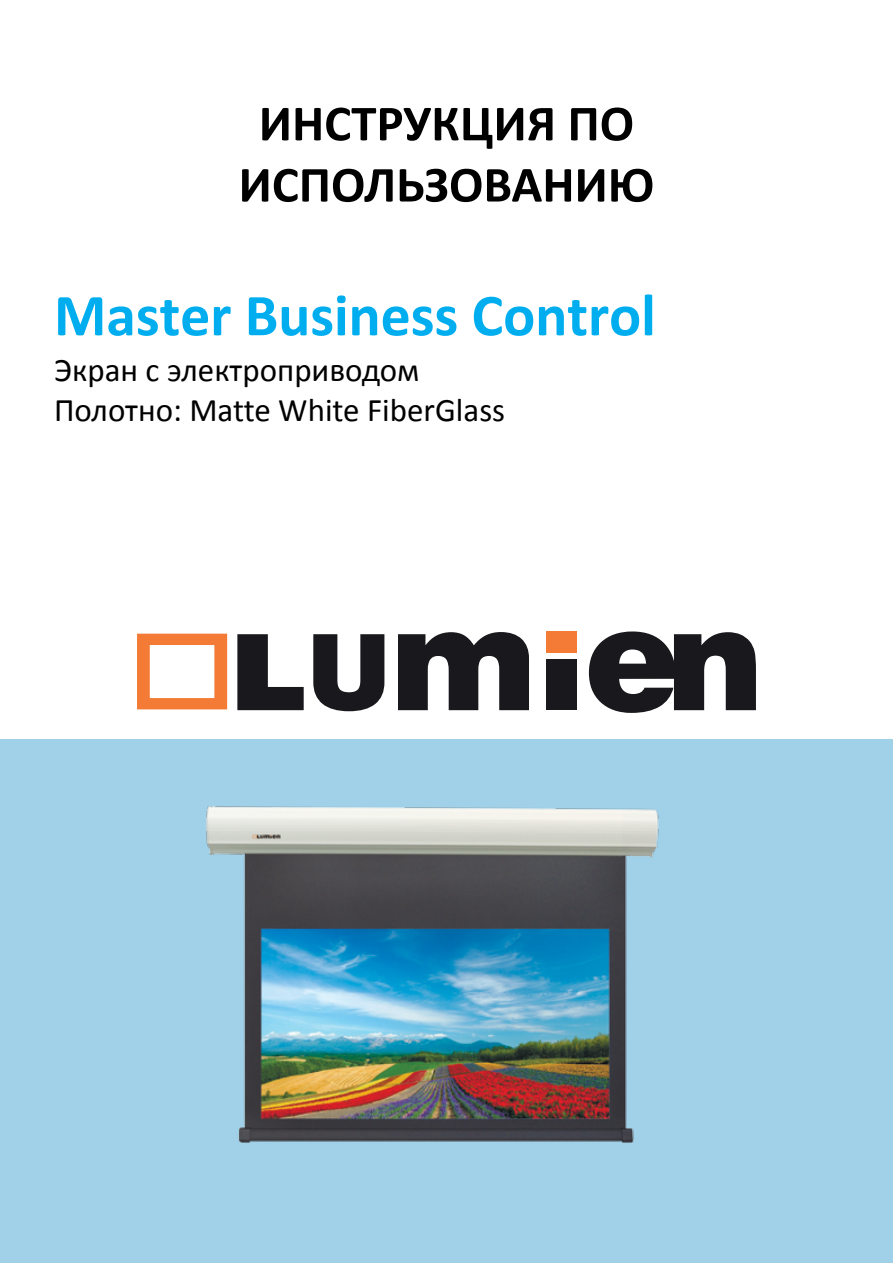
<style>
.page{position:relative;width:893px;height:1263px;background:#fff}
.page>*{position:absolute;margin:0;border:0;box-sizing:border-box;transform-origin:0 0}
.t1{font:700 60px "Calibri";color:#00aeef}
.t2{font:700 51px/61.2px "Calibri";color:#000;text-align:center}
.t3{font:33px/39.6px "Calibri";color:#000}
</style>
<div class="page">
<div style="left:0;top:740px;width:893px;height:523px;background:#a1d1e8"></div>
<svg style="left:398px;top:632px;width:131px;height:78px"></svg>
<svg style="left:589px;top:631px;width:167px;height:82px"></svg>
<svg style="left:237px;top:634px;width:67px;height:76px"></svg>
<svg style="left:313px;top:634px;width:71px;height:77px"></svg>
<div style="left:546px;top:659px;width:31px;height:51px;background:#19181c"></div>
<div style="left:546px;top:631px;width:31px;height:22px;background:#f47b36"></div>
<svg style="left:137px;top:634px;width:90px;height:75px"></svg>
<img style="left:206px;top:806px;width:453px;height:337px">
<h2 class="t2" style="left:239px;top:93px;width:417px">ИНСТРУКЦИЯ ПО<br>ИСПОЛЬЗОВАНИЮ</h2>
<h1 class="t1" style="left:54px;top:284px;width:603px">Master Business Control</h1>
<p class="t3" style="left:54px;top:350px;width:453px">Экран с электроприводом<br>Полотно: Matte White FiberGlass</p>
</div>
